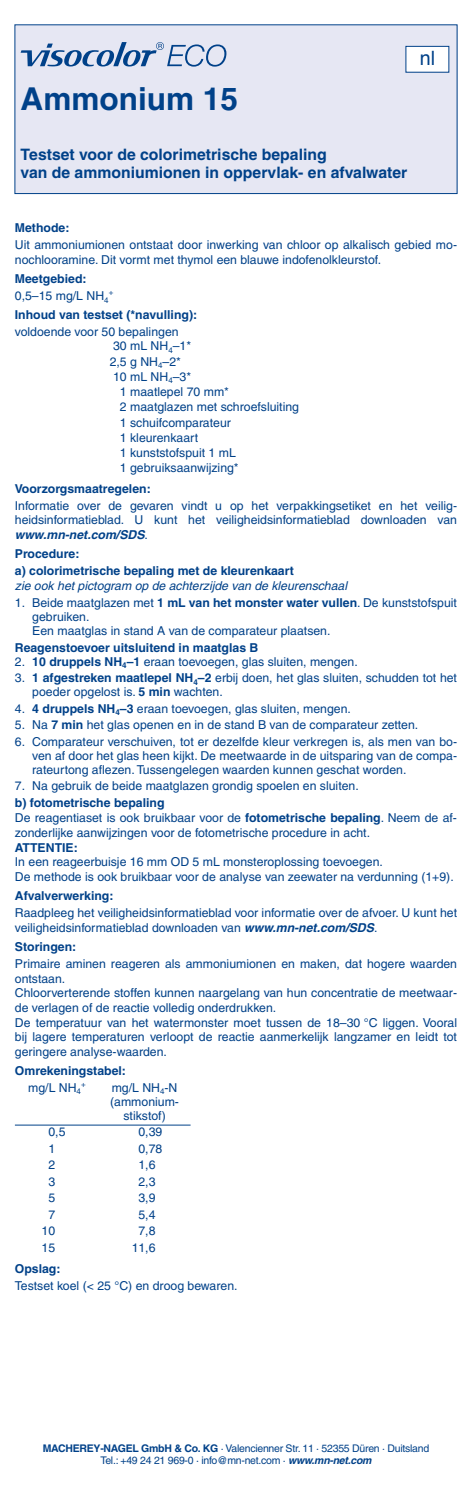
<style>
.page{position:relative;width:472px;height:1489px;background:#fff}
.page>*{position:absolute;margin:0;border:0;box-sizing:border-box;transform-origin:0 0}
.t1{font:700 31.5px "Helvetica LT Pro";color:#004189}
.t2{font:19.78px "Helvetica";color:#004189}
.t3{font:700 15.75px/17.5px "Helvetica LT Pro";color:#004189}
.t4{font:12.25px/14.7px "Helvetica LT Pro";color:#004189}
.t5{font:700 12.25px/17.2px "Helvetica LT Pro";color:#004189}
.t6{font:italic 12.25px "Helvetica LT Pro";color:#004189}
.t7{font:10.5px/12.2px "Helvetica LT Pro";letter-spacing:-.025em;color:#004189;text-align:center}
.t8{font:8.05px "Helvetica LT Pro";color:#004189}
.s1{font-weight:700}
.s2{font-weight:700;font-style:italic}
.s3{font-weight:400}
</style>
<div class="page">
<div style="left:15px;top:25px;width:441px;height:168px;background:#e6e7f3"></div>
<svg style="left:21px;top:42px;width:205px;height:25px"></svg>
<div style="left:14px;top:24px;width:443px;height:170px;border:1px solid #004189"></div>
<div style="left:405px;top:46px;width:43px;height:26px;background:#fff"></div>
<div style="left:405px;top:46px;width:44px;height:27px;border:1px solid #004189"></div>
<hr style="left:15px;top:1124px;width:175px;height:1px;background:#004189">
<h1 class="t1" style="left:21px;top:80px;width:219px">Ammonium 15</h1>
<p class="t3" style="left:21px;top:146px;width:388px">Testset voor de colorimetrische bepaling<br>van de ammoniumionen in oppervlak- en afvalwater</p>
<h2 class="t2" style="left:419px;top:43px;width:17px">nl</h2>
<p class="t5" style="left:15px;top:219px;width:56px">Methode:</p>
<p class="t4" style="left:15px;top:238px;width:443px">Uit ammoniumionen ontstaat door inwerking van chloor op alkalisch gebied mo‑ nochlooramine. Dit vormt met thymol een blauwe indofenolkleurstof.</p>
<p class="t4" style="left:15px;top:270px;width:95px;line-height:17.2px"><span class="s1">Meetgebied:<br></span>0,5–15 mg/L NH<sub>4</sub></p>
<p class="t8" style="left:109px;top:288px;width:6px">+</p>
<p class="t5" style="left:15px;top:306px;width:183px">Inhoud van testset (*navulling):</p>
<p class="t4" style="left:113px;top:325px;width:79px;line-height:14px;text-indent:-98px">voldoende voor 50 bepalingen<br>30 mL NH<sub>4</sub>–1*</p>
<p class="t4" style="left:110px;top:354px;width:73px">2,5 g NH<sub>4</sub>–2*</p>
<p class="t4" style="left:113px;top:369px;width:79px">10 mL NH<sub>4</sub>–3*</p>
<p class="t4" style="left:120px;top:384px;width:110px">1 maatlepel 70 mm*</p>
<p class="t4" style="left:120px;top:399px;width:180px">2 maatglazen met schroefsluiting</p>
<p class="t4" style="left:120px;top:415px;width:112px">1 schuifcomparateur</p>
<p class="t4" style="left:120px;top:430px;width:80px">1 kleurenkaart</p>
<p class="t4" style="left:120px;top:445px;width:117px">1 kunststofspuit 1 mL</p>
<p class="t4" style="left:120px;top:460px;width:120px">1 gebruiksaanwijzing*</p>
<p class="t5" style="left:15px;top:479px;width:137px">Voorzorgsmaatregelen:</p>
<p class="t4" style="left:15px;top:498px;width:443px;text-align:justify">Informatie over de gevaren vindt u op het verpakkingsetiket en het veilig‑ heidsinformatieblad. U kunt het veiligheidsinformatieblad downloaden van <span class="s2">www.mn‑net.com/SDS</span>.</p>
<p class="t5" style="left:15px;top:545px;width:280px">Procedure:<br>a) colorimetrische bepaling met de kleurenkaart</p>
<p class="t6" style="left:15px;top:578px;width:333px">zie ook het pictogram op de achterzijde van de kleurenschaal</p>
<p class="t4" style="left:32px;top:595px;width:426px;line-height:14px;text-indent:-17px">1. Beide maatglazen met <span class="s1">1 mL van het monster water vullen</span>. De kunststofspuit gebruiken.<br>Een maatglas in stand A van de comparateur plaatsen.</p>
<p class="t5" style="left:15px;top:639px;width:245px">Reagenstoevoer uitsluitend in maatglas B</p>
<p class="t4" style="left:15px;top:654px;width:344px">2. <span class="s1">10 druppels NH</span><sub>4</sub><span class="s1">–1</span> eraan toevoegen, glas sluiten, mengen.</p>
<p class="t4" style="left:32px;top:671px;width:426px;line-height:14px;text-indent:-17px">3. <span class="s1">1 afgestreken maatlepel NH</span><sub>4</sub><span class="s1">–2</span> erbij doen, het glas sluiten, schudden tot het poeder opgelost is. <span class="s1">5 min</span> wachten.</p>
<p class="t4" style="left:15px;top:701px;width:337px">4. <span class="s1">4 druppels NH</span><sub>4</sub><span class="s1">–3</span> eraan toevoegen, glas sluiten, mengen.</p>
<p class="t4" style="left:15px;top:717px;width:404px">5. Na <span class="s1">7 min</span> het glas openen en in de stand B van de comparateur zetten.</p>
<p class="t4" style="left:32px;top:734px;width:426px;line-height:14px;text-align:justify;text-indent:-17px">6. Comparateur verschuiven, tot er dezelfde kleur verkregen is, als men van bo‑ ven af door het glas heen kijkt. De meetwaarde in de uitsparing van de compa‑ rateurtong aflezen. Tussengelegen waarden kunnen geschat worden.</p>
<p class="t4" style="left:15px;top:778px;width:345px">7. Na gebruik de beide maatglazen grondig spoelen en sluiten.</p>
<p class="t4" style="left:15px;top:795px;width:443px"><span class="s1">b) fotometrische bepaling<br></span>De reagentiaset is ook bruikbaar voor de <span class="s1">fotometrische bepaling</span>. Neem de af‑ zonderlijke aanwijzingen voor de fotometrische procedure in acht.</p>
<p class="t5" style="left:15px;top:838px;width:64px">ATTENTIE:</p>
<p class="t4" style="left:15px;top:854px;width:440px">In een reageerbuisje 16 mm OD 5 mL monsteroplossing toevoegen.<br>De methode is ook bruikbaar voor de analyse van zeewater na verdunning (1+9).</p>
<p class="t5" style="left:15px;top:887px;width:100px">Afvalverwerking:</p>
<p class="t4" style="left:15px;top:905px;width:443px">Raadpleeg het veiligheidsinformatieblad voor informatie over de afvoer. U kunt het veiligheidsinformatieblad downloaden van <span class="s2">www.mn‑net.com/SDS</span>.</p>
<p class="t5" style="left:15px;top:937px;width:63px">Storingen:</p>
<p class="t4" style="left:15px;top:956px;width:443px">Primaire aminen reageren als ammoniumionen en maken, dat hogere waarden ontstaan.<br>Chloorverterende stoffen kunnen naargelang van hun concentratie de meetwaar‑ de verlagen of de reactie volledig onderdrukken.<br>De temperatuur van het watermonster moet tussen de 18–30 °C liggen. Vooral bij lagere temperaturen verloopt de reactie aanmerkelijk langzamer en leidt tot geringere analyse-waarden.</p>
<p class="t5" style="left:28px;top:1062px;width:99px;line-height:16.4px;text-indent:-13px">Omrekeningstabel: <span class="s3">mg/L NH</span><sub>4</sub></p>
<p class="t8" style="left:81px;top:1079px;width:6px">+</p>
<p class="t4" style="left:110px;top:1080px;width:69px;line-height:14px;text-align:center">mg/L NH<sub>4</sub>-N (ammonium&shy;stikstof)</p>
<p class="t4" style="left:48px;top:1124px;width:19px">0,5</p>
<p class="t4" style="left:138px;top:1124px;width:25px">0,39</p>
<p class="t4" style="left:48px;top:1140px;width:8px">1</p>
<p class="t4" style="left:138px;top:1140px;width:25px">0,78</p>
<p class="t4" style="left:48px;top:1157px;width:8px">2</p>
<p class="t4" style="left:138px;top:1157px;width:19px">1,6</p>
<p class="t4" style="left:48px;top:1173px;width:8px">3</p>
<p class="t4" style="left:138px;top:1173px;width:19px">2,3</p>
<p class="t4" style="left:48px;top:1190px;width:8px">5</p>
<p class="t4" style="left:138px;top:1190px;width:19px">3,9</p>
<p class="t4" style="left:48px;top:1206px;width:8px">7</p>
<p class="t4" style="left:138px;top:1206px;width:19px">5,4</p>
<p class="t4" style="left:42px;top:1223px;width:15px">10</p>
<p class="t4" style="left:138px;top:1223px;width:19px">7,8</p>
<p class="t4" style="left:42px;top:1239px;width:15px">15</p>
<p class="t4" style="left:131px;top:1239px;width:25px">11,6</p>
<p class="t5" style="left:15px;top:1259px;width:47px">Opslag:</p>
<p class="t4" style="left:15px;top:1278px;width:224px">Testset koel (&lt; 25 °C) en droog bewaren.</p>
<p class="t7" style="left:43px;top:1441px;width:387px"><span class="s1">MACHEREY‑NAGEL GmbH &amp; Co. KG</span> · Valencienner Str. 11 · 52355 Düren · Duitsland<br>Tel.: +49 24 21 969‑0 · info@mn‑net.com · <span class="s2">www.mn‑net.com</span></p>
</div>
